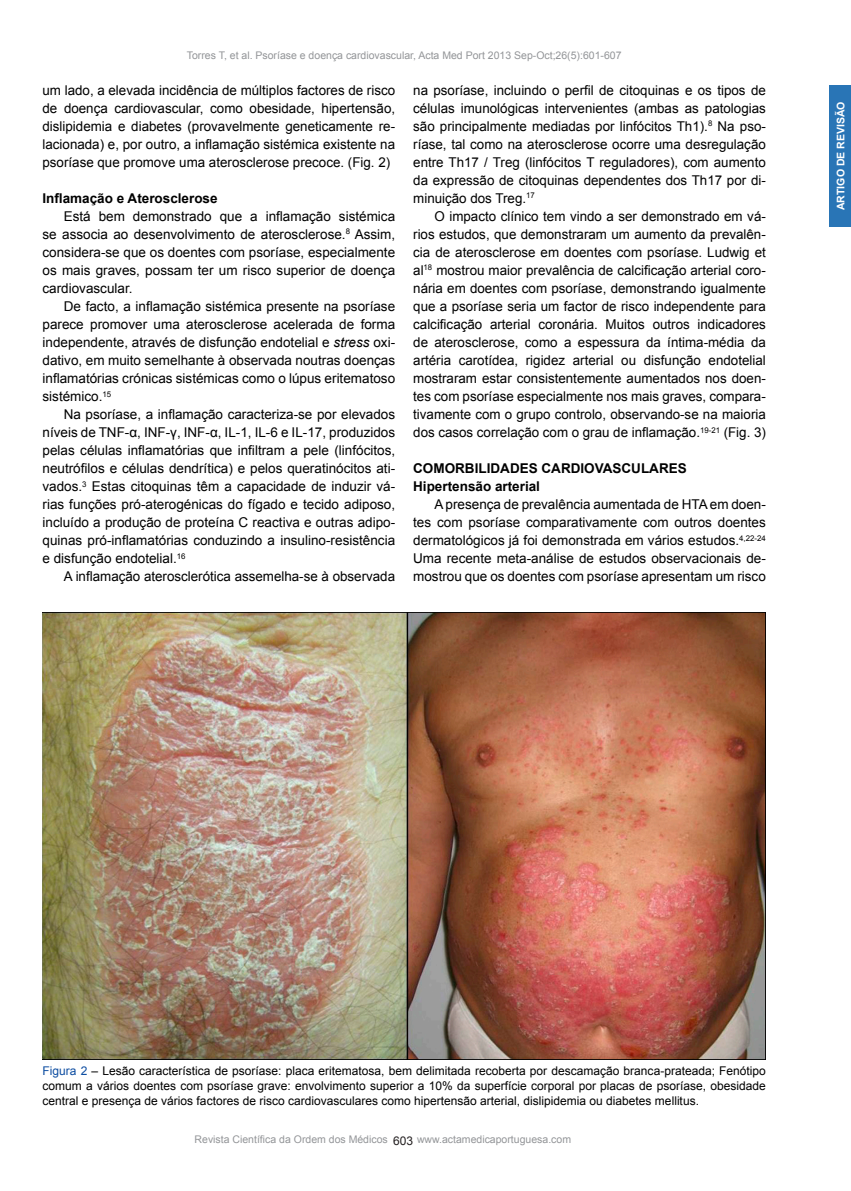
<style>
.page{position:relative;width:851px;height:1191px;background:#fff}
.page>*{position:absolute;margin:0;border:0;box-sizing:border-box;transform-origin:0 0}
.t1{font:13.5px/18px "Arial";color:#000;text-align:justify}
.t2{font:700 13.5px "Arial";color:#000}
.t3{font:12px/15px "Arial";color:#000;text-align:justify}
.t4{font:12px "Arial";color:#231f20}
.t5{font:10.5px "Arial";color:#939598}
.t6{font:700 10.5px "Arial";color:#fff}
.s1{font-style:italic}
.s2{color:#0d4da1}
</style>
<div class="page">
<div style="left:829px;top:85px;width:22px;height:142px;background:#2975b6"></div>
<img style="left:43px;top:612px;width:723px;height:447px">
<p class="t5" style="left:187px;top:48px;width:436px">Torres T, et al. Psoríase e doença cardiovascular, Acta Med Port 2013 Sep-Oct;26(5):601-607</p>
<p class="t1" style="left:43px;top:81px;width:354px">um lado, a elevada incidência de múltiplos factores de risco de doença cardiovascular, como obesidade, hipertensão, dislipidemia e diabetes (provavelmente geneticamente re&shy;lacionada) e, por outro, a inflamação sistémica existente na psoríase que promove uma aterosclerose precoce. (Fig. 2)</p>
<p class="t2" style="left:43px;top:189px;width:177px">Inflamação e Aterosclerose</p>
<p class="t1" style="left:43px;top:207px;width:354px;text-indent:21px">Está bem demonstrado que a inflamação sistémica se associa ao desenvolvimento de aterosclerose.<sup>8</sup> Assim, considera-se que os doentes com psoríase, especialmente os mais graves, possam ter um risco superior de doença cardiovascular.</p>
<p class="t1" style="left:43px;top:297px;width:354px;text-indent:21px">De facto, a inflamação sistémica presente na psoríase parece promover uma aterosclerose acelerada de forma independente, através de disfunção endotelial e <span class="s1">stress</span> oxi&shy;dativo, em muito semelhante à observada noutras doenças inflamatórias crónicas sistémicas como o lúpus eritematoso sistémico.<sup>15</sup></p>
<p class="t1" style="left:43px;top:405px;width:354px;text-indent:21px">Na psoríase, a inflamação caracteriza-se por elevados níveis de TNF-α, INF-γ, INF-α, IL-1, IL-6 e IL-17, produzidos pelas células inflamatórias que infiltram a pele (linfócitos, neutrófilos e células dendrítica) e pelos queratinócitos ati&shy;vados.<sup>3</sup> Estas citoquinas têm a capacidade de induzir vá&shy;rias funções pró-aterogénicas do fígado e tecido adiposo, incluído a produção de proteína C reactiva e outras adipo&shy;quinas pró-inflamatórias conduzindo a insulino-resistência e disfunção endotelial.<sup>16</sup></p>
<p class="t1" style="left:64px;top:567px;width:333px">A inflamação aterosclerótica assemelha-se à observada</p>
<p class="t1" style="left:413px;top:81px;width:354px">na psoríase, incluindo o perfil de citoquinas e os tipos de células imunológicas intervenientes (ambas as patologias são principalmente mediadas por linfócitos Th1).<sup>8</sup> Na pso&shy;ríase, tal como na aterosclerose ocorre uma desregulação entre Th17 / Treg (linfócitos T reguladores), com aumento da expressão de citoquinas dependentes dos Th17 por di&shy;minuição dos Treg.<sup>17</sup></p>
<p class="t1" style="left:413px;top:207px;width:354px;text-indent:21px">O impacto clínico tem vindo a ser demonstrado em vá&shy;rios estudos, que demonstraram um aumento da prevalên&shy;cia de aterosclerose em doentes com psoríase. Ludwig et al<sup>18</sup> mostrou maior prevalência de calcificação arterial coro&shy;nária em doentes com psoríase, demonstrando igualmente que a psoríase seria um factor de risco independente para calcificação arterial coronária. Muitos outros indicadores de aterosclerose, como a espessura da íntima-média da artéria carotídea, rigidez arterial ou disfunção endotelial mostraram estar consistentemente aumentados nos doen&shy;tes com psoríase especialmente nos mais graves, compara&shy;tivamente com o grupo controlo, observando-se na maioria dos casos correlação com o grau de inflamação.<sup>19-21</sup> (Fig. 3)</p>
<p class="t2" style="left:413px;top:459px;width:275px">COMORBILIDADES CARDIOVASCULARES</p>
<p class="t2" style="left:413px;top:477px;width:128px">Hipertensão arterial</p>
<p class="t1" style="left:413px;top:495px;width:354px;text-indent:21px">A presença de prevalência aumentada de HTA em doen&shy;tes com psoríase comparativamente com outros doentes dermatológicos já foi demonstrada em vários estudos.<sup>4,22-24<br></sup>Uma recente meta-análise de estudos observacionais de&shy;mostrou que os doentes com psoríase apresentam um risco</p>
<p class="t6" style="left:833px;top:210px;width:110px;rotate:-90deg">ARTIGO DE REVISÃO</p>
<p class="t3" style="left:43px;top:1062px;width:725px"><span class="s2">Figura 2</span> – Lesão característica de psoríase: placa eritematosa, bem delimitada recoberta por descamação branca-prateada; Fenótipo comum a vários doentes com psoríase grave: envolvimento superior a 10% da superfície corporal por placas de psoríase, obesidade central e presença de vários factores de risco cardiovasculares como hipertensão arterial, dislipidemia ou diabetes mellitus.</p>
<p class="t5" style="left:195px;top:1132px;width:195px">Revista Científica da Ordem dos Médicos</p>
<p class="t5" style="left:417px;top:1132px;width:156px">www.actamedicaportuguesa.com</p>
<p class="t4" style="left:393px;top:1132px;width:22px">603</p>
</div>
